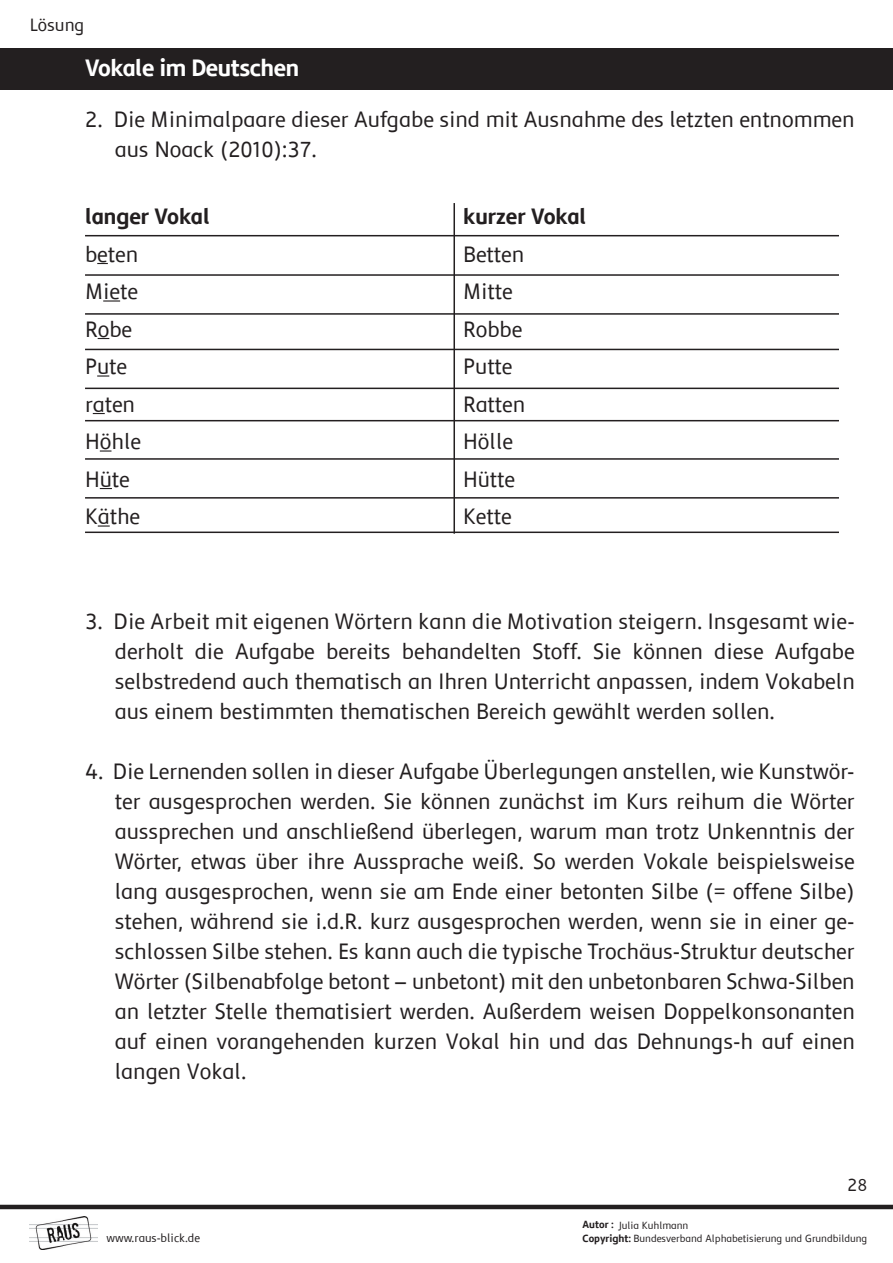
<style>
.page{position:relative;width:893px;height:1263px;background:#fff}
.page>*{position:absolute;margin:0;border:0;box-sizing:border-box;transform-origin:0 0}
.t1{font:700 24px "Semikolon Plus";letter-spacing:-.015em;color:#fff}
.t2{font:22.5px/30px "Semikolon Plus";color:#231f20;text-align:justify}
.t3{font:700 22.5px "Semikolon Plus";color:#231f20}
.t4{font:18px "Semikolon Plus";color:#231f20}
.t5{font:12px "Semikolon Plus";color:#231f20}
.t6{font:10.5px "Semikolon Plus";color:#231f20}
.s1{font-weight:700}
</style>
<div class="page">
<img style="left:30px;top:1216px;width:67px;height:33px">
<hr style="left:0;top:1205px;width:893px;height:4px;background:#231f20">
<div style="left:0;top:48px;width:893px;height:41px;background:#231f20"></div>
<svg style="left:103px;top:300px;width:17px;height:2px"></svg>
<svg style="left:97px;top:375px;width:12px;height:2px"></svg>
<svg style="left:93px;top:413px;width:12px;height:1px"></svg>
<svg style="left:100px;top:450px;width:11px;height:2px"></svg>
<svg style="left:100px;top:488px;width:12px;height:1px"></svg>
<svg style="left:98px;top:525px;width:12px;height:2px"></svg>
<hr style="left:85px;top:235px;width:754px;height:1px;background:#231f20">
<hr style="left:453px;top:203px;width:2px;height:331px;background:#231f20">
<hr style="left:85px;top:274px;width:754px;height:2px;background:#231f20">
<hr style="left:85px;top:313px;width:754px;height:2px;background:#231f20">
<hr style="left:85px;top:349px;width:754px;height:1px;background:#231f20">
<hr style="left:85px;top:388px;width:754px;height:1px;background:#231f20">
<hr style="left:85px;top:458px;width:754px;height:2px;background:#231f20">
<hr style="left:85px;top:497px;width:754px;height:2px;background:#231f20">
<hr style="left:85px;top:420px;width:754px;height:1px;background:#231f20">
<hr style="left:85px;top:531px;width:754px;height:2px;background:#231f20">
<p class="t4" style="left:30px;top:15px;width:56px">Lösung</p>
<p class="t1" style="left:85px;top:55px;width:216px">Vokale im Deutschen</p>
<p class="t2" style="left:115px;top:105px;width:741px;text-indent:-30px">2. Die Minimalpaare dieser Aufgabe sind mit Ausnahme des letzten entnommen aus Noack (2010):37.</p>
<p class="t3" style="left:85px;top:204px;width:126px">langer Vokal</p>
<p class="t3" style="left:463px;top:204px;width:125px">kurzer Vokal</p>
<p class="t2" style="left:85px;top:240px;width:55px">beten</p>
<p class="t2" style="left:463px;top:240px;width:63px">Betten</p>
<p class="t2" style="left:85px;top:277px;width:54px">Miete</p>
<p class="t2" style="left:463px;top:277px;width:51px">Mitte</p>
<p class="t2" style="left:85px;top:315px;width:49px">Robe</p>
<p class="t2" style="left:463px;top:315px;width:61px">Robbe</p>
<p class="t2" style="left:85px;top:352px;width:44px">Pute</p>
<p class="t2" style="left:463px;top:352px;width:51px">Putte</p>
<p class="t2" style="left:85px;top:390px;width:51px">raten</p>
<p class="t2" style="left:463px;top:390px;width:64px">Ratten</p>
<p class="t2" style="left:85px;top:427px;width:58px">Höhle</p>
<p class="t2" style="left:463px;top:427px;width:52px">Hölle</p>
<p class="t2" style="left:85px;top:465px;width:46px">Hüte</p>
<p class="t2" style="left:463px;top:465px;width:54px">Hütte</p>
<p class="t2" style="left:85px;top:502px;width:57px">Käthe</p>
<p class="t2" style="left:463px;top:502px;width:50px">Kette</p>
<p class="t2" style="left:115px;top:607px;width:741px;text-indent:-30px">3. Die Arbeit mit eigenen Wörtern kann die Motivation steigern. Insgesamt wie&shy;derholt die Aufgabe bereits behandelten Stoff. Sie können diese Aufgabe selbstredend auch thematisch an Ihren Unterricht anpassen, indem Vokabeln aus einem bestimmten thematischen Bereich gewählt werden sollen.</p>
<p class="t2" style="left:115px;top:757px;width:741px;text-indent:-30px">4. Die Lernenden sollen in dieser Aufgabe Überlegungen anstellen, wie Kunstwör&shy;ter ausgesprochen werden. Sie können zunächst im Kurs reihum die Wörter aussprechen und anschließend überlegen, warum man trotz Unkenntnis der Wörter, etwas über ihre Aussprache weiß. So werden Vokale beispielsweise lang ausgesprochen, wenn sie am Ende einer betonten Silbe (= offene Silbe) stehen, während sie i.d.R. kurz ausgesprochen werden, wenn sie in einer ge&shy;schlossen Silbe stehen. Es kann auch die typische Trochäus-Struktur deutscher Wörter (Silbenabfolge betont – unbetont) mit den unbetonbaren Schwa-Silben an letzter Stelle thematisiert werden. Außerdem weisen Doppelkonsonanten auf einen vorangehenden kurzen Vokal hin und das Dehnungs-h auf einen langen Vokal.</p>
<p class="t6" style="left:583px;top:1219px;width:107px"><span class="s1">Autor :</span> Julia Kuhlmann</p>
<p class="t4" style="left:848px;top:1175px;width:21px">28</p>
<p class="t5" style="left:107px;top:1231px;width:95px">www.raus-blick.de</p>
<p class="t6" style="left:583px;top:1232px;width:286px"><span class="s1">Copyright:</span> Bundesverband Alphabetisierung und Grundbildung</p>
</div>
